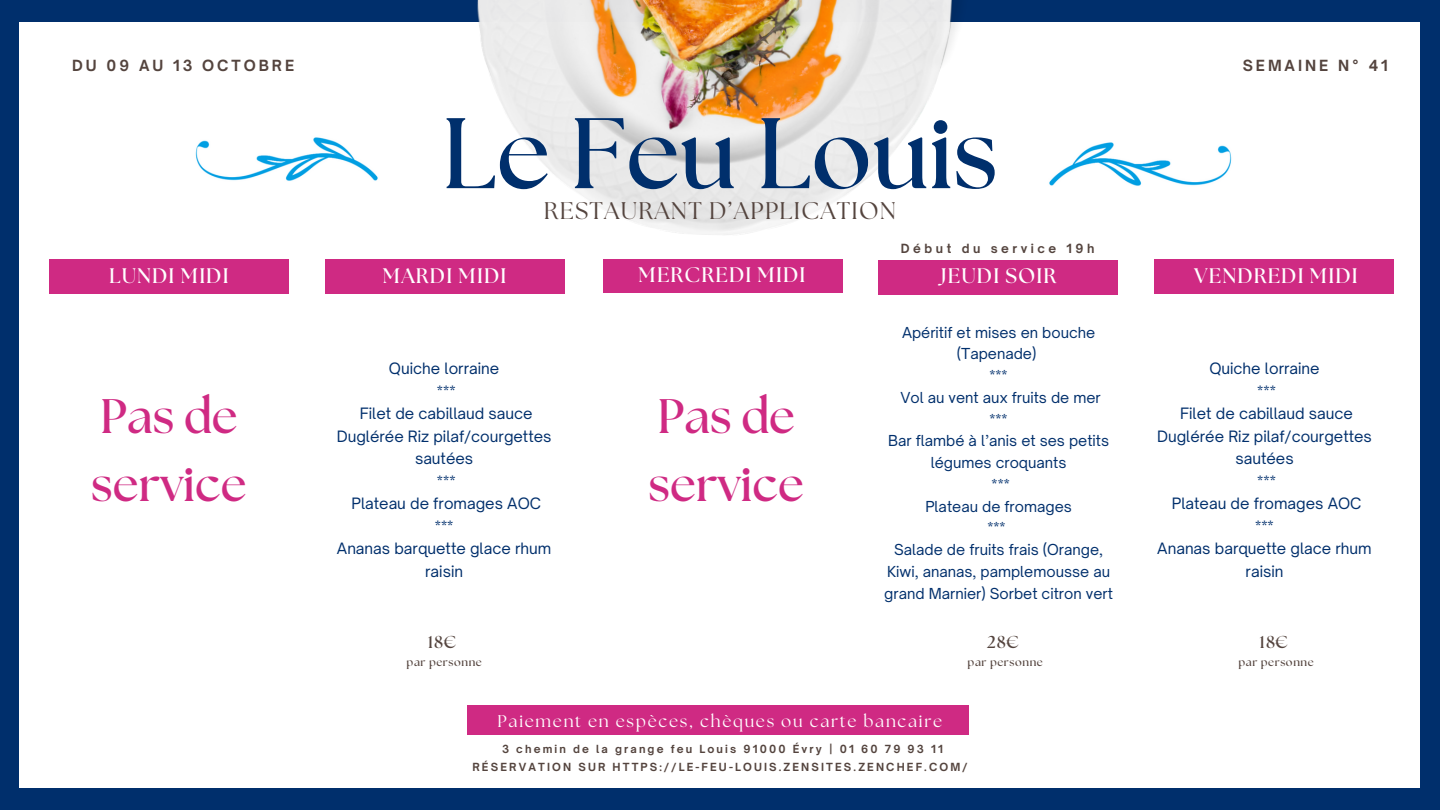
<style>
.page{position:relative;width:1440px;height:810px;background:#002f6c}
.page>*{position:absolute;margin:0;border:0;box-sizing:border-box;transform-origin:0 0}
.t1{font:700 100px "The Seasons";color:#002f6c}
.t2{font:700 48.4px/68.2px "The Seasons";color:#cf2a83}
.t3{font:24.1px "The Seasons";letter-spacing:.05em;color:#54443e}
.t4{font:700 21px "The Seasons";letter-spacing:.05em;color:#fff}
.t5{font:700 17.2px "The Seasons";color:#54443e}
.t6{font:17px "The Seasons";letter-spacing:.1em;color:#fff}
.t7{font:15px/22.5px "Open Sauce One";color:#002f6c;text-align:center}
.t8{font:700 14.7px "Open Sauce One";letter-spacing:.2em;color:#54443e}
.t9{font:14.5px/21.8px "Open Sauce One";color:#002f6c;text-align:center}
.t10{font:700 12.1px "Open Sauce One";letter-spacing:.29em;color:#54443e}
.t11{font:700 11.2px "The Seasons";letter-spacing:.05em;color:#54443e}
.t12{font:700 10.7px "Open Sauce One";letter-spacing:.2em;color:#54443e}
</style>
<div class="page">
<div style="left:19px;top:22px;width:1401px;height:766px;background:#fff"></div>
<img style="left:477px;top:0;width:480px;height:235px">
<div style="left:467px;top:706px;width:502px;height:29px;background:#cf2a83"></div>
<img style="left:195px;top:137px;width:183px;height:44px">
<div style="left:325px;top:259px;width:239px;height:35px;background:#cf2a83"></div>
<div style="left:49px;top:259px;width:240px;height:35px;background:#cf2a83"></div>
<div style="left:878px;top:260px;width:239px;height:34px;background:#cf2a83"></div>
<div style="left:603px;top:259px;width:239px;height:34px;background:#cf2a83"></div>
<div style="left:1154px;top:259px;width:239px;height:35px;background:#cf2a83"></div>
<img style="left:1049px;top:142px;width:183px;height:44px">
<p class="t8" style="left:72px;top:57px;width:223px">DU 09 AU 13 OCTOBRE</p>
<p class="t8" style="left:1243px;top:57px;width:147px">SEMAINE N° 41</p>
<p class="t1" style="left:442px;top:108px;width:558px">Le Feu Louis</p>
<p class="t3" style="left:544px;top:199px;width:354px">RESTAURANT D’APPLICATION</p>
<p class="t4" style="left:109px;top:266px;width:121px">LUNDI MIDI</p>
<p class="t4" style="left:383px;top:266px;width:125px">MARDI MIDI</p>
<p class="t2" style="left:91px;top:385px;width:157px">Pas de service</p>
<p class="t7" style="left:389px;top:357px;width:112px">Quiche lorraine</p>
<p class="t7" style="left:437px;top:380px;width:20px">***</p>
<p class="t7" style="left:337px;top:402px;width:216px">Filet de cabillaud sauce<br>Duglérée Riz pilaf/courgettes sautées</p>
<p class="t7" style="left:437px;top:470px;width:20px">***</p>
<p class="t7" style="left:351px;top:492px;width:191px">Plateau de fromages AOC</p>
<p class="t7" style="left:435px;top:515px;width:20px">***</p>
<p class="t7" style="left:337px;top:537px;width:216px">Ananas barquette glace rhum raisin</p>
<p class="t5" style="left:428px;top:634px;width:30px">18€</p>
<p class="t11" style="left:407px;top:657px;width:77px">par personne</p>
<p class="t10" style="left:901px;top:241px;width:195px">Début du service 19h</p>
<p class="t4" style="left:639px;top:265px;width:168px">MERCREDI MIDI</p>
<p class="t4" style="left:941px;top:266px;width:117px">JEUDI SOIR</p>
<p class="t4" style="left:1194px;top:266px;width:165px">VENDREDI MIDI</p>
<p class="t2" style="left:649px;top:385px;width:157px">Pas de service</p>
<p class="t9" style="left:902px;top:321px;width:195px">Apéritif et mises en bouche (Tapenade)</p>
<p class="t9" style="left:990px;top:365px;width:20px">***</p>
<p class="t9" style="left:900px;top:386px;width:202px">Vol au vent aux fruits de mer</p>
<p class="t9" style="left:990px;top:408px;width:20px">***</p>
<p class="t9" style="left:888px;top:430px;width:223px">Bar flambé à l’anis et ses petits légumes croquants</p>
<p class="t9" style="left:992px;top:473px;width:20px">***</p>
<p class="t9" style="left:925px;top:495px;width:148px">Plateau de fromages</p>
<p class="t9" style="left:988px;top:517px;width:20px">***</p>
<p class="t9" style="left:884px;top:539px;width:230px">Salade de fruits frais (Orange,<br>Kiwi, ananas, pamplemousse au grand Marnier) Sorbet citron vert</p>
<p class="t5" style="left:987px;top:634px;width:33px">28€</p>
<p class="t11" style="left:968px;top:657px;width:77px">par personne</p>
<p class="t7" style="left:1209px;top:357px;width:112px">Quiche lorraine</p>
<p class="t7" style="left:1257px;top:380px;width:20px">***</p>
<p class="t7" style="left:1157px;top:402px;width:216px">Filet de cabillaud sauce<br>Duglérée Riz pilaf/courgettes sautées</p>
<p class="t7" style="left:1257px;top:470px;width:20px">***</p>
<p class="t7" style="left:1172px;top:492px;width:191px">Plateau de fromages AOC</p>
<p class="t7" style="left:1255px;top:515px;width:20px">***</p>
<p class="t7" style="left:1157px;top:537px;width:216px">Ananas barquette glace rhum raisin</p>
<p class="t5" style="left:1260px;top:634px;width:30px">18€</p>
<p class="t11" style="left:1238px;top:657px;width:77px">par personne</p>
<p class="t6" style="left:498px;top:714px;width:446px">Paiement en espèces, chèques ou carte bancaire</p>
<p class="t12" style="left:472px;top:760px;width:497px">RÉSERVATION SUR HTTPS://LE-FEU-LOUIS.ZENSITES.ZENCHEF.COM/</p>
<p class="t12" style="left:502px;top:742px;width:442px">3 chemin de la grange feu Louis 91000 Évry | 01 60 79 93 11</p>
</div>
